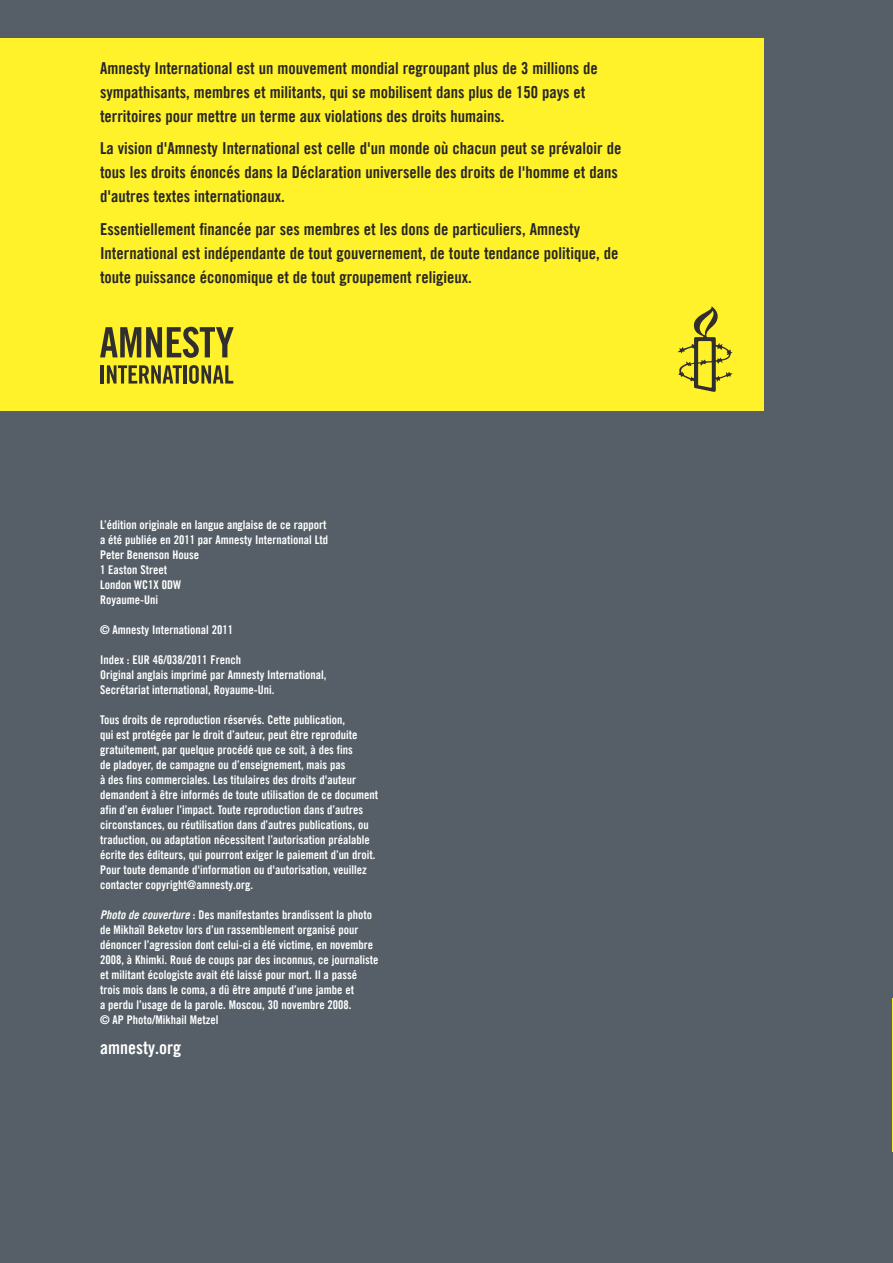
<style>
.page{position:relative;width:893px;height:1263px;background:#565f67}
.page>*{position:absolute;margin:0;border:0;box-sizing:border-box;transform-origin:0 0}
.t1{font:18px "Amnesty Trade Gothic Bd Cn 20";color:#fff}
.t2{font:16.5px/24px "Amnesty Trade Gothic Bd Cn 20";color:#272627}
.t3{font:12px/15px "Amnesty Trade Gothic Bd Cn 20";color:#fff}
.s1{font-family:"Amnesty Trade Gothic Bd Cn 20 Ob"}
</style>
<div class="page">
<div style="left:0;top:38px;width:764px;height:373px;background:#fff12a"></div>
<svg style="left:678px;top:306px;width:54px;height:86px"></svg>
<hr style="left:101px;top:365px;width:3px;height:19px;background:#302e2e">
<svg style="left:107px;top:365px;width:75px;height:19px"></svg>
<hr style="left:183px;top:365px;width:3px;height:19px;background:#302e2e">
<svg style="left:189px;top:365px;width:44px;height:19px"></svg>
<svg style="left:100px;top:327px;width:134px;height:31px"></svg>
<hr style="left:892px;top:998px;width:1px;height:154px;background:#fff12a">
<h2 class="t2" style="left:100px;top:56px;width:499px">Amnesty International est un mouvement mondial regroupant plus de 3 millions de sympathisants, membres et militants, qui se mobilisent dans plus de 150 pays et territoires pour mettre un terme aux violations des droits humains.</h2>
<h2 class="t2" style="left:100px;top:136px;width:523px">La vision d'Amnesty International est celle d'un monde où chacun peut se prévaloir de tous les droits énoncés dans la déclaration universelle des droits de l'homme et dans d'autres textes internationaux.</h2>
<h2 class="t2" style="left:100px;top:217px;width:520px">essentiellement financée par ses membres et les dons de particuliers, Amnesty<br>International est indépendante de tout gouvernement, de toute tendance politique, de toute puissance économique et de tout groupement religieux.</h2>
<p class="t3" style="left:100px;top:517px;width:229px">L’édition originale en langue anglaise de ce rapport a été publiée en 2011 par Amnesty International Ltd<br>Peter Benenson house<br>1 easton Street<br>London WC1X 0dW<br>Royaume-Uni</p>
<p class="t3" style="left:100px;top:622px;width:134px">© Amnesty International 2011</p>
<p class="t3" style="left:100px;top:652px;width:228px">Index : eUR 46/038/2011 french<br>Original anglais imprimé par Amnesty International,<br>Secrétariat international, Royaume-Uni.</p>
<p class="t3" style="left:100px;top:712px;width:280px">Tous droits de reproduction réservés. Cette publication,<br>qui est protégée par le droit d’auteur, peut être reproduite gratuitement, par quelque procédé que ce soit, à des fins<br>de pladoyer, de campagne ou d’enseignement, mais pas<br>à des fins commerciales. Les titulaires des droits d'auteur demandent à être informés de toute utilisation de ce document afin d’en évaluer l’impact. Toute reproduction dans d’autres circonstances, ou réutilisation dans d’autres publications, ou traduction, ou adaptation nécessitent l’autorisation préalable écrite des éditeurs, qui pourront exiger le paiement d’un droit.<br>Pour toute demande d'information ou d'autorisation, veuillez contacter copyright@amnesty.org.</p>
<p class="t3" style="left:100px;top:907px;width:280px"><span class="s1">Photo de couverture</span> : des manifestantes brandissent la photo de mikhaïl Beketov lors d’un rassemblement organisé pour dénoncer l’agression dont celui-ci a été victime, en novembre 2008, à Khimki. Roué de coups par des inconnus, ce journaliste et militant écologiste avait été laissé pour mort. Il a passé trois mois dans le coma, a dû être amputé d’une jambe et<br>a perdu l’usage de la parole. moscou, 30 novembre 2008.<br>© AP Photo/mikhail metzel</p>
<h1 class="t1" style="left:100px;top:1036px;width:82px">amnesty.org</h1>
</div>
